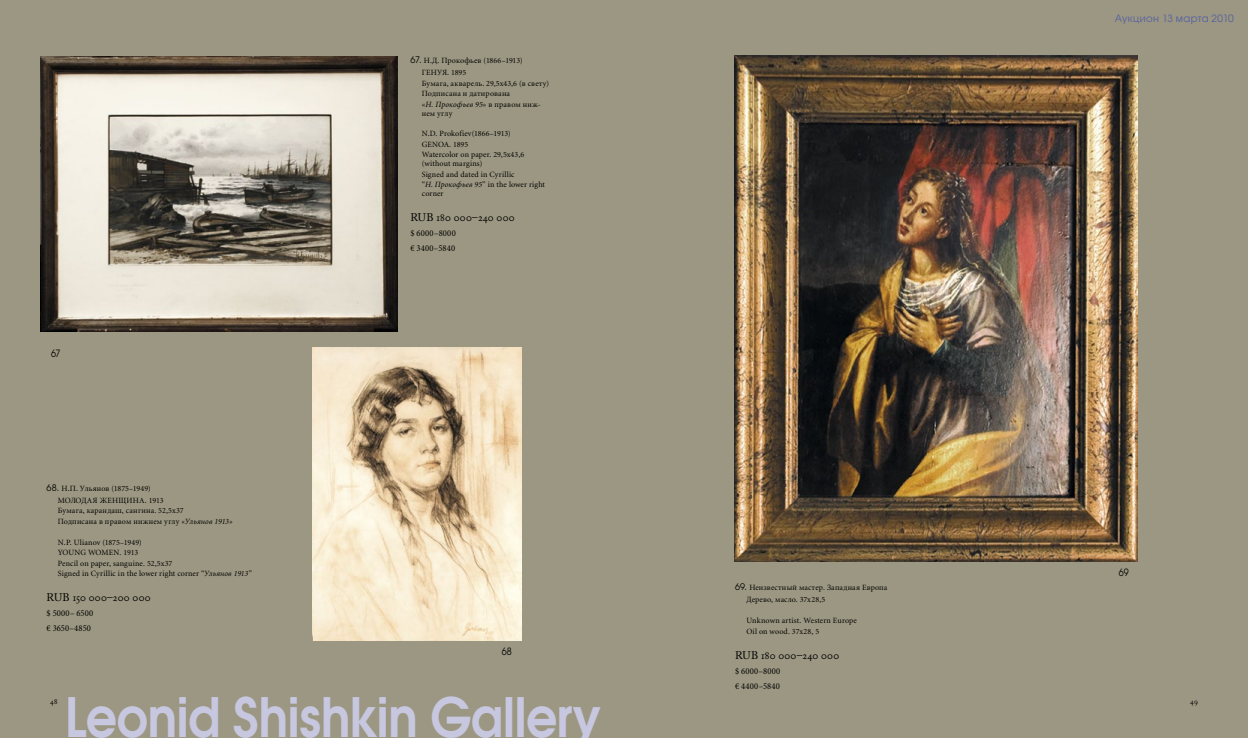
<style>
.page{position:relative;width:1248px;height:738px;background:#fff}
.page>*{position:absolute;margin:0;border:0;box-sizing:border-box;transform-origin:0 0}
.t1{font:53.9px "Avant Garde Gothic Dm CITC";letter-spacing:-.005em;color:#c7c7e0;scale:.91 1}
.t2{font:11px "Adobe Caslon Regular SC";letter-spacing:.02em;color:#000}
.t3{font:10px "Avant Garde Gothic Bk CITC";letter-spacing:.035em;color:#5560a3}
.t4{font:10px "Avant Garde Gothic Bk CITC";color:#000;scale:.9 1}
.t5{font:9px/14.8px "Minion Pro";letter-spacing:.025em;color:#000;scale:.95 1}
.t6{font:8px/10.4px "Minion CYR";letter-spacing:.015em;color:#000}
.t7{font:8px "Adobe Caslon Regular SC";color:#000}
.s1{font-family:"Avant Garde Gothic Bk CITC";font-size:9px}
.s2{font-style:italic}
</style>
<div class="page">
<div style="left:0;top:0;width:1247px;height:737px;background:#9b9782"></div>
<img style="left:734px;top:55px;width:403px;height:505px">
<img style="left:41px;top:56px;width:357px;height:275px">
<img style="left:312px;top:347px;width:209px;height:292px">
<p class="t4" style="left:51px;top:347px;width:12px">67</p>
<p class="t6" style="left:58px;top:482px;width:107px;line-height:11.8px;text-indent:-11px"><span class="s1">68.</span> Н.П. Ульянов (1875–1949)<br>МОЛОДАЯ ЖЕНЩИНА. 1913</p>
<p class="t6" style="left:58px;top:505px;width:176px">Бумага, карандаш, сангина. 52,5х37<br>Подписана в правом нижнем углу «<span class="s2">Ульянов 1913»</span></p>
<p class="t6" style="left:58px;top:536px;width:195px">N.P. Ulianov (1875–1949)<br>YOUNG WOMEN. 1913<br>Pencil on paper, sanguine. 52,5х37<br>Signed in Cyrillic in the lower right corner “<span class="s2">Ульянов 1913”</span></p>
<p class="t2" style="left:47px;top:590px;width:105px">RUB 150 000–200 000</p>
<p class="t5" style="left:47px;top:605px;width:50px">$ 5000– 6500 € 3650–4850</p>
<p class="t6" style="left:422px;top:55px;width:102px;line-height:11.8px;text-indent:-11px"><span class="s1">67.</span> Н.Д. Прокофьев (1866–1913)<br>ГЕНУЯ. 1895</p>
<p class="t6" style="left:422px;top:78px;width:129px">Бумага, акварель. 29,5х43,6 (в свету)<br>Подписана и датирована<br>«<span class="s2">Н. Прокофьев 95</span>» в правом ниж-</p>
<p class="t6" style="left:422px;top:108px;width:32px">нем углу</p>
<p class="t6" style="left:422px;top:128px;width:104px">N.D. Prokofiev(1866–1913)<br>GENOA. 1895<br>Watercolor on paper. 29,5х43,6</p>
<p class="t6" style="left:422px;top:158px;width:125px">(without margins)<br>Signed and dated in Cyrillic<br>“<span class="s2">Н. Прокофьев 95</span>” in the lower right</p>
<p class="t6" style="left:422px;top:188px;width:23px">corner</p>
<p class="t2" style="left:410px;top:211px;width:106px">RUB 180 000–240 000</p>
<p class="t5" style="left:410px;top:226px;width:49px">$ 6000–8000 € 3400–5840</p>
<p class="t4" style="left:501px;top:644px;width:13px">68</p>
<p class="t6" style="left:746px;top:581px;width:142px;line-height:11.8px;text-indent:-11px"><span class="s1">69.</span> Неизвестный мастер. Западная Европа<br>Дерево, масло. 37х28,5</p>
<p class="t6" style="left:746px;top:614px;width:112px">Unknown artist. Western Europe<br>Oil on wood. 37x28, 5</p>
<p class="t2" style="left:735px;top:648px;width:106px">RUB 180 000–240 000</p>
<p class="t5" style="left:735px;top:663px;width:49px">$ 6000–8000 € 4400–5840</p>
<p class="t3" style="left:1114px;top:12px;width:120px">Аукцион 13 марта 2010</p>
<p class="t4" style="left:1118px;top:565px;width:13px">69</p>
<p class="t7" style="left:50px;top:696px;width:9px">48</p>
<p class="t1" style="left:65px;top:683px;width:590px">Leonid Shishkin Gallery</p>
<p class="t7" style="left:1190px;top:696px;width:9px">49</p>
</div>
